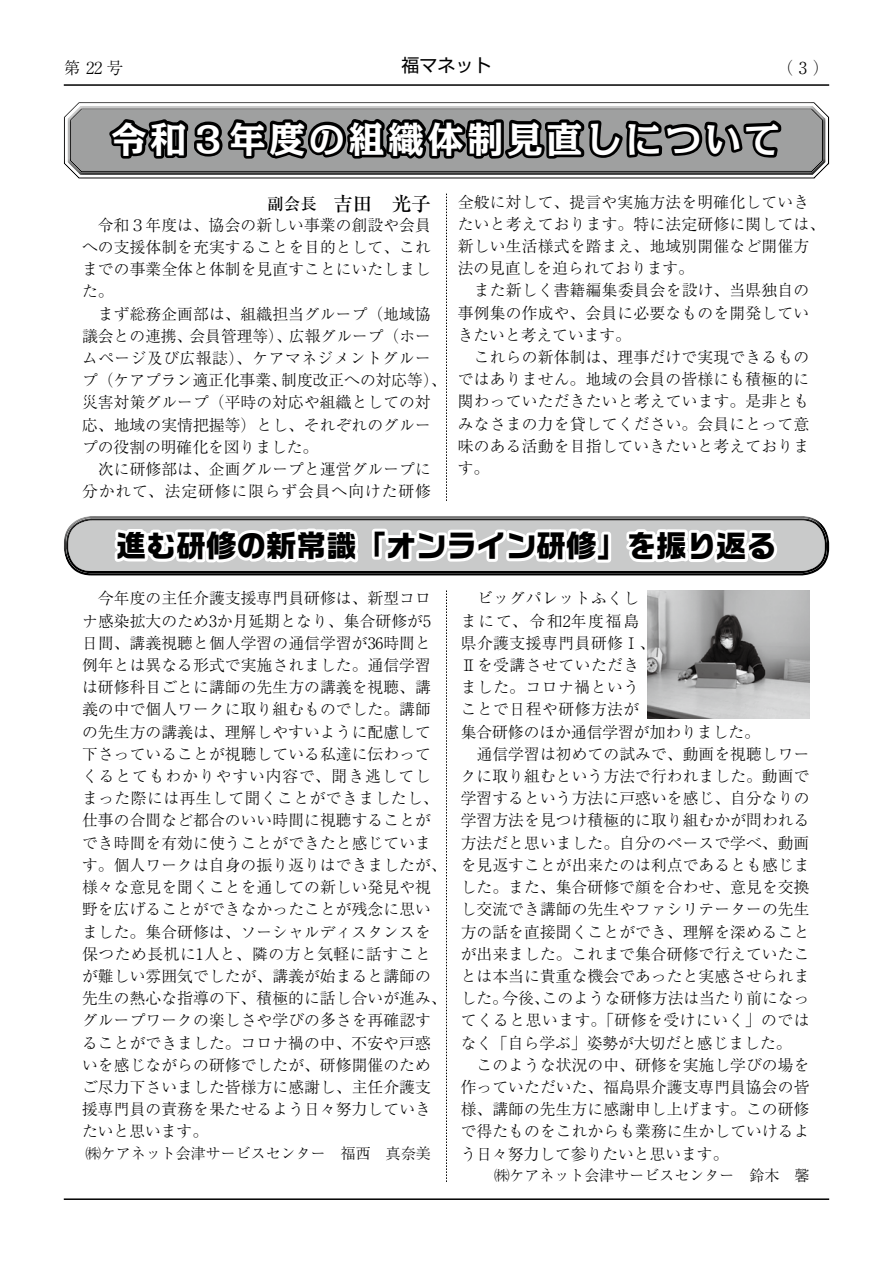
<style>
.page{position:relative;width:893px;height:1263px;background:#fff}
.page>*{position:absolute;margin:0;border:0;box-sizing:border-box;transform-origin:0 0}
.t1{font:700 36px "Kakumin Pro";letter-spacing:.1em;color:#fff}
.t2{font:700 30px "Ro G San Srf Std";color:#000}
.t3{font:500 19.5px "Ryumin Pro";color:#000}
.t4{font:18px "Shin Go Pro";color:#000}
.t5{font:300 16.5px "Ryumin Pro";color:#000}
.t6{font:300 15.75px/22.2px "Ryumin Pro";letter-spacing:.005em;color:#000}
.t7{font:300 15px "Ryumin Pro";color:#000}
.s1{font-size:16.5px}
</style>
<div class="page">
<hr style="left:64px;top:84px;width:765px;height:2px;background:#000">
<hr style="left:64px;top:1198px;width:765px;height:2px;background:#000">
<div style="left:64px;top:524px;width:767px;height:53px;background:#000;opacity:.75"></div>
<svg style="left:446px;top:590px;width:1px;height:592px"></svg>
<svg style="left:66px;top:84px;width:761px;height:489px"></svg>
<img style="left:648px;top:590px;width:161px;height:128px">
<p class="t5" style="left:64px;top:55px;width:61px">第22号</p>
<p class="t4" style="left:401px;top:51px;width:91px">福マネット</p>
<p class="t5" style="left:777px;top:55px;width:54px">（ 3 ）</p>
<h1 class="t1" style="left:111px;top:110px;width:671px">令和３年度の組織体制見直しについて</h1>
<p class="t3" style="left:267px;top:188px;width:165px"><span class="s1">副会長　</span>吉田　光子</p>
<p class="t6" style="left:82px;top:212px;width:366px">　令和３年度は、協会の新しい事業の創設や会員への支援体制を充実することを目的として、これまでの事業全体と体制を見直すことにいたしました。<br>　まず総務企画部は、組織担当グループ（地域協議会との連携、会員管理等）、広報グループ（ホームページ及び広報誌）、ケアマネジメントグループ（ケアプラン適正化事業、制度改正への対応等）、災害対策グループ（平時の対応や組織としての対応、地域の実情把握等）とし、それぞれのグループの役割の明確化を図りました。<br>　次に研修部は、企画グループと運営グループに分かれて、法定研修に限らず会員へ向けた研修</p>
<p class="t6" style="left:458px;top:189px;width:369px">全般に対して、提言や実施方法を明確化していきたいと考えております。特に法定研修に関しては、新しい生活様式を踏まえ、地域別開催など開催方法の見直しを迫られております。<br>　また新しく書籍編集委員会を設け、当県独自の事例集の作成や、会員に必要なものを開発していきたいと考えています。<br>　これらの新体制は、理事だけで実現できるものではありません。地域の会員の皆様にも積極的に関わっていただきたいと考えています。是非ともみなさまの力を貸してください。会員にとって意味のある活動を目指していきたいと考えております。</p>
<h2 class="t2" style="left:116px;top:525px;width:662px">進む研修の新常識「オンライン研修」を振り返る</h2>
<p class="t6" style="left:82px;top:586px;width:366px">　今年度の主任介護支援専門員研修は、新型コロナ感染拡大のため3か月延期となり、集合研修が5日間、講義視聴と個人学習の通信学習が36時間と例年とは異なる形式で実施されました。通信学習は研修科目ごとに講師の先生方の講義を視聴、講義の中で個人ワークに取り組むものでした。講師の先生方の講義は、理解しやすいように配慮して下さっていることが視聴している私達に伝わってくるとてもわかりやすい内容で、聞き逃してしまった際には再生して聞くことができましたし、仕事の合間など都合のいい時間に視聴することができ時間を有効に使うことができたと感じています。個人ワークは自身の振り返りはできましたが、様々な意見を聞くことを通しての新しい発見や視野を広げることができなかったことが残念に思いました。集合研修は、ソーシャルディスタンスを保つため長机に1人と、隣の方と気軽に話すことが難しい雰囲気でしたが、講義が始まると講師の先生の熱心な指導の下、積極的に話し合いが進み、グループワークの楽しさや学びの多さを再確認することができました。コロナ禍の中、不安や戸惑いを感じながらの研修でしたが、研修開催のためご尽力下さいました皆様方に感謝し、主任介護支援専門員の責務を果たせるよう日々努力していきたいと思います。</p>
<p class="t7" style="left:86px;top:1141px;width:346px">㈱ケアネット会津サービスセンター　福西　真奈美</p>
<p class="t6" style="left:461px;top:586px;width:350px">　ビッグパレットふくし<br>まにて、令和2年度福島<br>県介護支援専門員研修Ⅰ、<br>Ⅱを受講させていただき<br>ました。コロナ禍という<br>ことで日程や研修方法が<br>集合研修のほか通信学習が加わりました。<br>　通信学習は初めての試みで、動画を視聴しワークに取り組むという方法で行われました。動画で学習するという方法に戸惑いを感じ、自分なりの学習方法を見つけ積極的に取り組むかが問われる方法だと思いました。自分のペースで学べ、動画を見返すことが出来たのは利点であるとも感じました。また、集合研修で顔を合わせ、意見を交換し交流でき講師の先生やファシリテーターの先生方の話を直接聞くことができ、理解を深めることが出来ました。これまで集合研修で行えていたことは本当に貴重な機会であったと実感させられました。今後、このような研修方法は当たり前になってくると思います。「研修を受けにいく」のではなく「自ら学ぶ」姿勢が大切だと感じました。　このような状況の中、研修を実施し学びの場を作っていただいた、福島県介護支専門員協会の皆様、講師の先生方に感謝申し上げます。この研修で得たものをこれからも業務に生かしていけるよう日々努力して参りたいと思います。</p>
<p class="t7" style="left:494px;top:1163px;width:317px">㈱ケアネット会津サービスセンター　鈴木　馨</p>
</div>
